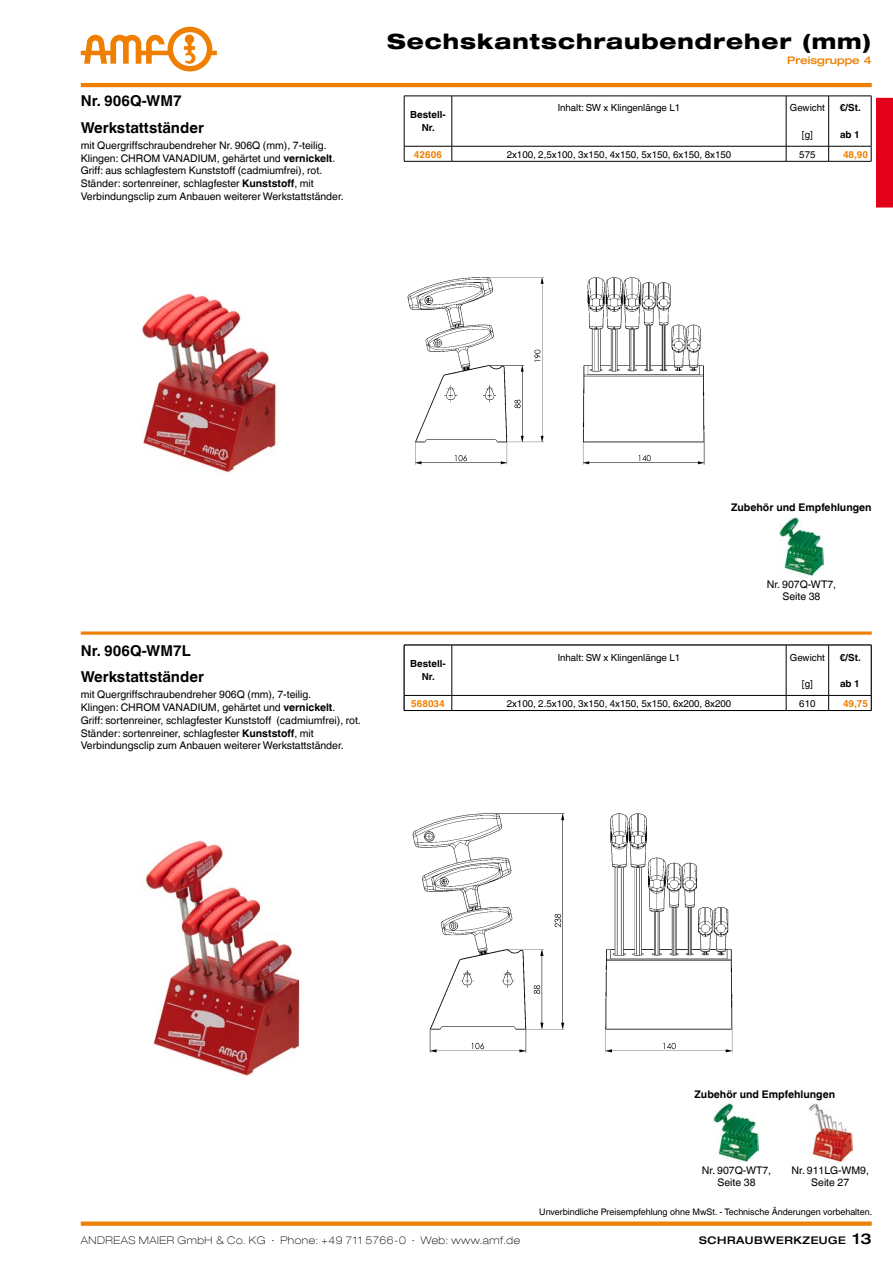
<style>
.page{position:relative;width:893px;height:1263px;background:#fff}
.page>*{position:absolute;margin:0;border:0;box-sizing:border-box;transform-origin:0 0}
.t1{font:800 expanded 21px "Helvetica Neue LT Com";letter-spacing:.045em;color:#000}
.t2{font:700 15px "Helvetica World";color:#000}
.t3{font:10.5px/12.8px "Helvetica World";color:#000;text-align:center}
.t4{font:100 expanded 10.5px "Helvetica Neue LT Com";letter-spacing:.05em;color:#000}
.t5{font:700 10.5px "Helvetica World";color:#000}
.t6{font:500 expanded 10.5px "Helvetica Neue LT Com";letter-spacing:.05em;color:#000}
.t7{font:500 expanded 10.5px "Helvetica Neue LT Com";color:#ee7f00}
.t8{font:9.75px "Helvetica World";color:#000}
.t9{font:700 9.75px/12.8px "Helvetica World";color:#000;text-align:center}
.t10{font:700 9.75px "Helvetica World";color:#ee7f00}
.t11{font:9px "Helvetica World";color:#000}
.s1{font-weight:700}
.s2{font-size:15px}
</style>
<div class="page">
<hr style="left:81px;top:83px;width:791px;height:4px;background:#ee7f00">
<svg style="left:81px;top:27px;width:136px;height:44px"></svg>
<div style="left:81px;top:1221px;width:791px;height:5px;background:#ee7f00"></div>
<svg style="left:404px;top:96px;width:489px;height:111px"></svg>
<hr style="left:404px;top:161px;width:48px;height:1px;background:#000">
<hr style="left:452px;top:161px;width:334px;height:1px;background:#000">
<hr style="left:786px;top:161px;width:43px;height:1px;background:#000">
<hr style="left:829px;top:161px;width:42px;height:1px;background:#000">
<img style="left:142px;top:293px;width:138px;height:180px">
<svg style="left:81px;top:631px;width:791px;height:4px;background:#f19833"></svg>
<img style="left:779px;top:517px;width:45px;height:59px">
<img style="left:407px;top:277px;width:298px;height:188px">
<img style="left:412px;top:813px;width:321px;height:240px">
<img style="left:714px;top:1104px;width:44px;height:58px">
<img style="left:809px;top:1104px;width:43px;height:58px">
<img style="left:145px;top:840px;width:155px;height:236px">
<svg style="left:404px;top:645px;width:468px;height:65px"></svg>
<hr style="left:404px;top:710px;width:48px;height:1px;background:#000">
<hr style="left:452px;top:710px;width:334px;height:1px;background:#000">
<hr style="left:786px;top:710px;width:43px;height:1px;background:#000">
<hr style="left:829px;top:710px;width:42px;height:1px;background:#000">
<h1 class="t1" style="left:387px;top:28px;width:486px">Sechskantschraubendreher (mm)</h1>
<h2 class="t2" style="left:81px;top:92px;width:102px">Nr. 906Q-WM7</h2>
<h2 class="t2" style="left:81px;top:119px;width:125px">Werkstattständer</h2>
<p class="t3" style="left:81px;top:139px;width:265px;text-align:left">mit Quergriffschraubendreher Nr. 906Q (mm), 7-teilig.<br>Klingen: CHROM VANADIUM, gehärtet und <span class="s1">vernickelt</span>.<br>Griff: aus schlagfestem Kunststoff (cadmiumfrei), rot.<br>Ständer: sortenreiner, schlagfester <span class="s1">Kunststoff</span>, mit Verbindungsclip zum Anbauen weiterer Werkstattständer.</p>
<p class="t9" style="left:410px;top:108px;width:37px">Bestell-<br>Nr.</p>
<p class="t7" style="left:787px;top:53px;width:86px">PREISGRUPPE 4</p>
<p class="t8" style="left:558px;top:102px;width:124px">Inhalt: SW x Klingenlänge L1</p>
<p class="t8" style="left:790px;top:102px;width:37px">Gewicht</p>
<p class="t8" style="left:802px;top:129px;width:12px">[g]</p>
<p class="t9" style="left:840px;top:102px;width:23px">€/St.</p>
<p class="t9" style="left:840px;top:128px;width:21px">ab 1</p>
<p class="t10" style="left:414px;top:148px;width:30px">42606</p>
<p class="t8" style="left:507px;top:148px;width:226px">2x100, 2,5x100, 3x150, 4x150, 5x150, 6x150, 8x150</p>
<p class="t8" style="left:799px;top:148px;width:18px">575</p>
<p class="t10" style="left:843px;top:148px;width:27px">48,90</p>
<h2 class="t2" style="left:81px;top:642px;width:111px">Nr. 906Q-WM7L</h2>
<h2 class="t2" style="left:81px;top:668px;width:125px">Werkstattständer</h2>
<p class="t3" style="left:81px;top:688px;width:282px;text-align:left">mit Quergriffschraubendreher 906Q (mm), 7-teilig.<br>Klingen: CHROM VANADIUM, gehärtet und <span class="s1">vernickelt</span>.<br>Griff: sortenreiner, schlagfester Kunststoff (cadmiumfrei), rot.<br>Ständer: sortenreiner, schlagfester <span class="s1">Kunststoff</span>, mit Verbindungsclip zum Anbauen weiterer Werkstattständer.</p>
<p class="t5" style="left:731px;top:501px;width:142px">Zubehör und Empfehlungen</p>
<p class="t9" style="left:410px;top:658px;width:37px">Bestell-<br>Nr.</p>
<p class="t3" style="left:767px;top:579px;width:71px;line-height:11.7px">Nr. 907Q-WT7,<br>Seite 38</p>
<p class="t8" style="left:558px;top:651px;width:124px">Inhalt: SW x Klingenlänge L1</p>
<p class="t8" style="left:790px;top:651px;width:37px">Gewicht</p>
<p class="t8" style="left:802px;top:678px;width:12px">[g]</p>
<p class="t9" style="left:840px;top:651px;width:23px">€/St.</p>
<p class="t9" style="left:840px;top:677px;width:21px">ab 1</p>
<p class="t10" style="left:411px;top:698px;width:35px">568034</p>
<p class="t8" style="left:507px;top:698px;width:226px">2x100, 2.5x100, 3x150, 4x150, 5x150, 6x200, 8x200</p>
<p class="t8" style="left:799px;top:698px;width:18px">610</p>
<p class="t10" style="left:843px;top:698px;width:27px">49,75</p>
<p class="t5" style="left:694px;top:1088px;width:142px">Zubehör und Empfehlungen</p>
<p class="t3" style="left:702px;top:1165px;width:71px;line-height:11.7px">Nr. 907Q-WT7,<br>Seite 38</p>
<p class="t3" style="left:791px;top:1165px;width:79px;line-height:11.7px">Nr. 911LG-WM9,<br>Seite 27</p>
<p class="t11" style="left:539px;top:1207px;width:334px">Unverbindliche Preisempfehlung ohne MwSt. - Technische Änderungen vorbehalten.</p>
<p class="t4" style="left:81px;top:1233px;width:441px">ANDREAS MAIER GmbH &amp; Co. KG ∙ Phone: +49 711 5766-0 ∙ Web: www.amf.de</p>
<p class="t6" style="left:699px;top:1233px;width:174px">SCHRAUBWERKZEUGE <span class="s2">13</span></p>
</div>
